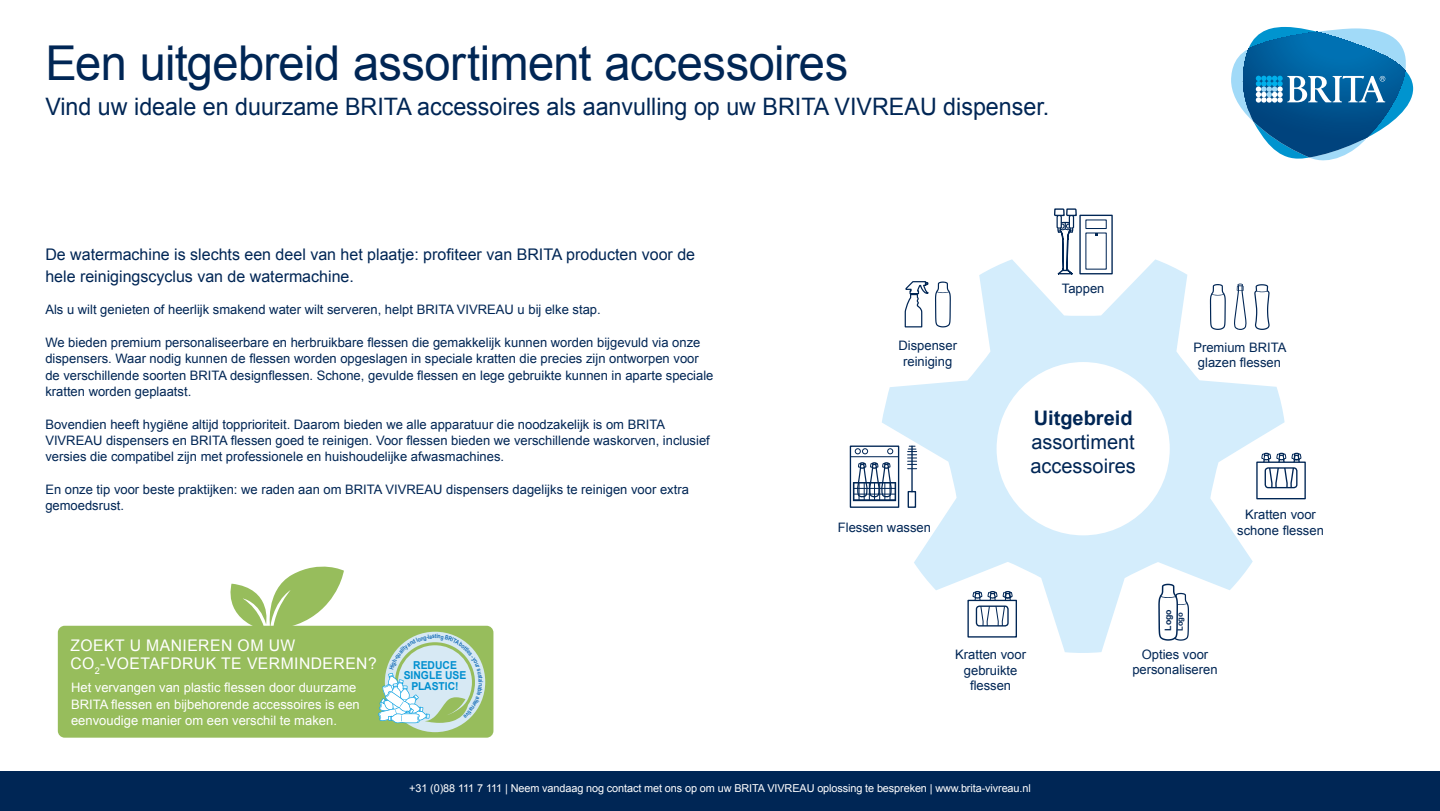
<style>
.page{position:relative;width:1440px;height:811px;background:#fff}
.page>*{position:absolute;margin:0;border:0;box-sizing:border-box;transform-origin:0 0}
.t1{font:48px "Arial";letter-spacing:-.01em;color:#002655}
.t2{font:24px "Arial";color:#002655}
.t3{font:20px/24px "Arial";color:#002655}
.t4{font:700 20px "Arial";color:#002655}
.t5{font:16px/21.8px "Arial";color:#002655}
.t6{font:16px/17.4px "Arial";letter-spacing:.03em;color:#fff}
.t7{font:13px/16.4px "Arial";color:#002655;text-align:center}
.t8{font:13px/16.4px "Arial";color:#fff}
.t9{font:10.8px "Arial";letter-spacing:-.01em;color:#fff}
.t10{font:700 10.8px/10.2px "Arial";color:#008fd0;text-align:center;scale:.95 1}
.t11{font:700 8.8px "Arial";color:#002655}
.t12{font:700 7.6px "Arial";color:#002655}
</style>
<div class="page">
<div style="left:58px;top:625px;width:435px;height:112px;background:#97bd5c;border-radius:7px"></div>
<svg style="left:221px;top:566px;width:123px;height:60px"></svg>
<div style="left:385px;top:631px;width:100px;height:100px;background:#d7e9f4;border-radius:50%"></div>
<svg style="left:882px;top:259px;width:403px;height:394px;fill:#d6eefc"></svg>
<svg style="left:904px;top:280px;width:25px;height:48px"></svg>
<svg style="left:935px;top:281px;width:16px;height:46px"></svg>
<svg style="left:1256px;top:443px;width:50px;height:57px"></svg>
<svg style="left:1053px;top:208px;width:25px;height:67px"></svg>
<div style="left:1079px;top:214px;width:34px;height:60px;background:#fff;border:1px solid #002655"></div>
<svg style="left:1085px;top:219px;width:22px;height:51px"></svg>
<svg style="left:1210px;top:284px;width:16px;height:46px"></svg>
<svg style="left:1254px;top:284px;width:16px;height:46px"></svg>
<svg style="left:1234px;top:283px;width:13px;height:47px"></svg>
<svg style="left:967px;top:581px;width:51px;height:57px"></svg>
<div style="left:1126px;top:645px;width:49px;height:16px;background:#fff"></div>
<svg style="left:1158px;top:583px;width:31px;height:57px"></svg>
<div style="left:997px;top:362px;width:173px;height:173px;background:#fff;border-radius:50%"></div>
<svg style="left:850px;top:445px;width:49px;height:62px"></svg>
<hr style="left:850px;top:456px;width:49px;height:1px;background:#002655">
<div style="left:853px;top:482px;width:43px;height:19px;border:1px solid #002655"></div>
<svg style="left:854px;top:448px;width:42px;height:52px"></svg>
<svg style="left:907px;top:444px;width:10px;height:64px"></svg>
<svg style="left:1231px;top:27px;width:182px;height:134px"></svg>
<div style="left:0;top:770px;width:1440px;height:40px;background:#002655"></div>
<svg style="left:378px;top:633px;width:105px;height:90px"></svg>
<h1 class="t1" style="left:45px;top:32px;width:804px">Een uitgebreid assortiment accessoires</h1>
<h2 class="t2" style="left:45px;top:91px;width:1006px">Vind uw ideale en duurzame BRITA accessoires als aanvulling op uw BRITA VIVREAU dispenser.</h2>
<p class="t5" style="left:45px;top:243px;width:651px">De watermachine is slechts een deel van het plaatje: profiteer van BRITA producten voor de hele reinigingscyclus van de watermachine.</p>
<p class="t7" style="left:45px;top:301px;width:557px">Als u wilt genieten of heerlijk smakend water wilt serveren, helpt BRITA VIVREAU u bij elke stap.</p>
<p class="t7" style="left:45px;top:334px;width:670px;text-align:left">We bieden premium personaliseerbare en herbruikbare flessen die gemakkelijk kunnen worden bijgevuld via onze dispensers. Waar nodig kunnen de flessen worden opgeslagen in speciale kratten die precies zijn ontworpen voor de verschillende soorten BRITA designflessen. Schone, gevulde flessen en lege gebruikte kunnen in aparte speciale kratten worden geplaatst.</p>
<p class="t7" style="left:45px;top:416px;width:666px;text-align:left">Bovendien heeft hygiëne altijd topprioriteit. Daarom bieden we alle apparatuur die noodzakelijk is om BRITA<br>VIVREAU dispensers en BRITA flessen goed te reinigen. Voor flessen bieden we verschillende waskorven, inclusief versies die compatibel zijn met professionele en huishoudelijke afwasmachines.</p>
<p class="t7" style="left:45px;top:481px;width:645px;text-align:left">En onze tip voor beste praktijken: we raden aan om BRITA VIVREAU dispensers dagelijks te reinigen voor extra gemoedsrust.</p>
<p class="t7" style="left:899px;top:338px;width:60px;line-height:15.6px">Dispenser reiniging</p>
<p class="t7" style="left:838px;top:519px;width:95px">Flessen wassen</p>
<p class="t7" style="left:1062px;top:280px;width:44px">Tappen</p>
<h3 class="t4" style="left:1034px;top:404px;width:100px">Uitgebreid</h3>
<h3 class="t3" style="left:1030px;top:430px;width:107px">assortiment accessoires</h3>
<p class="t7" style="left:1193px;top:339px;width:94px;line-height:15.6px">Premium BRITA glazen flessen</p>
<p class="t11" style="left:1162px;top:630px;width:23px;rotate:-90deg">Logo</p>
<p class="t12" style="left:1175px;top:630px;width:20px;rotate:-90deg">Logo</p>
<p class="t7" style="left:1237px;top:507px;width:88px;line-height:15.6px">Kratten voor schone flessen</p>
<p class="t6" style="left:71px;top:636px;width:308px">ZOEKT U MANIEREN OM UW<br>CO<sub>2</sub>-VOETAFDRUK TE VERMINDEREN?</p>
<p class="t8" style="left:71px;top:679px;width:290px">Het vervangen van plastic flessen door duurzame<br>BRITA flessen en bijbehorende accessoires is een eenvoudige manier om een verschil te maken.</p>
<p class="t10" style="left:404px;top:660px;width:67px">REDUCE<br>SINGLE USE<br>PLASTIC!</p>
<p class="t7" style="left:955px;top:646px;width:72px;line-height:15.6px">Kratten voor gebruikte flessen</p>
<p class="t7" style="left:1132px;top:646px;width:87px;line-height:15.6px">Opties voor personaliseren</p>
<p class="t9" style="left:409px;top:780px;width:623px">+31 (0)88 111 7 111 | Neem vandaag nog contact met ons op om uw BRITA VIVREAU oplossing te bespreken | www.brita-vivreau.nl</p>
</div>
